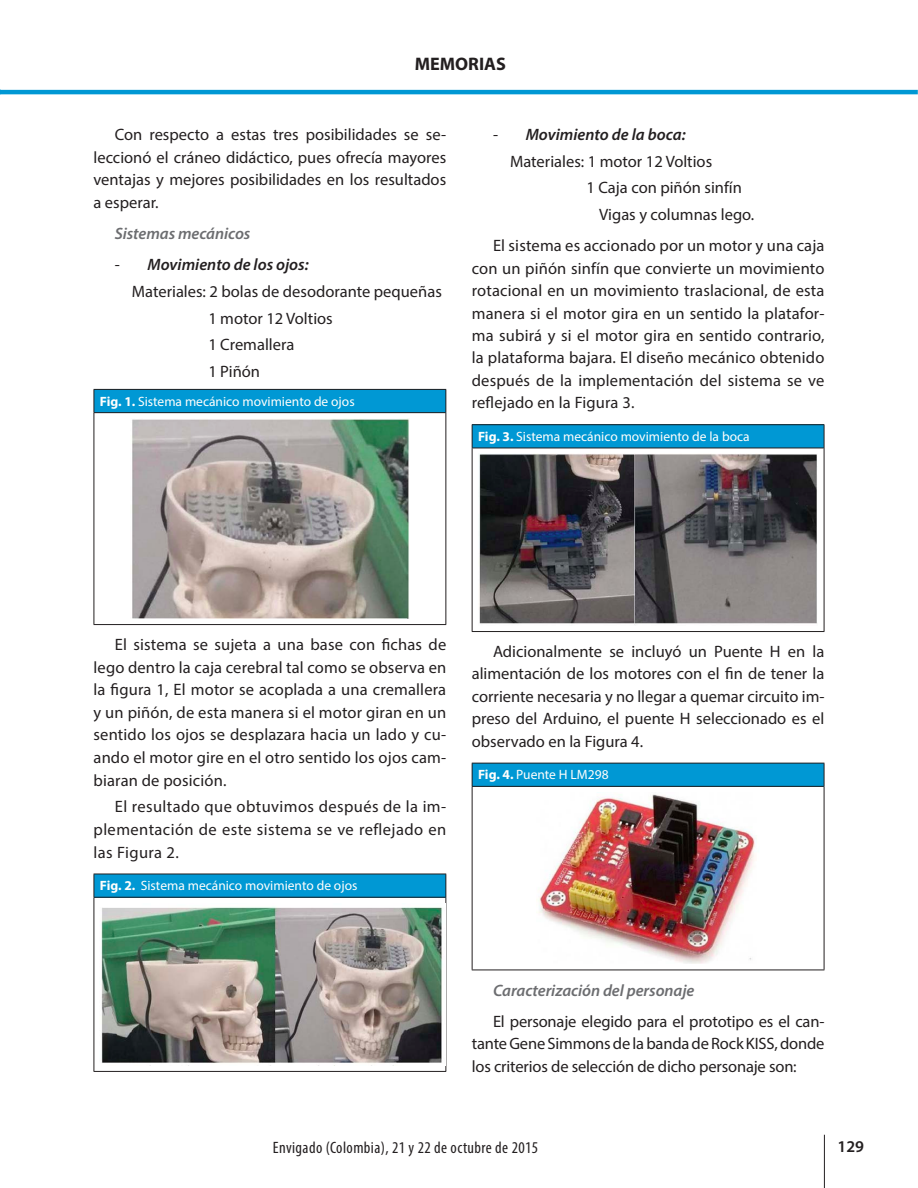
<style>
.page{position:relative;width:918px;height:1188px;background:#fff}
.page>*{position:absolute;margin:0;border:0;box-sizing:border-box;transform-origin:0 0}
.t1{font:700 18.15px "Myriad Pro";color:#231f20}
.t2{font:16.5px/22.5px "Myriad Pro";color:#231f20;text-align:justify}
.t3{font:italic 600 16.5px "Myriad Pro";letter-spacing:-.005em;color:#6c6d70}
.t4{font:italic 600 16.5px "Myriad Pro";color:#231f20}
.t5{font:condensed 16.5px "Myriad Pro";letter-spacing:.025em;color:#231f20}
.t6{font:600 16.5px "Myriad Pro";color:#231f20}
.t7{font:13.5px "Myriad Pro";color:#fffefc}
.s1{font-weight:400;font-style:normal}
.s2{font-weight:700}
</style>
<div class="page">
<hr style="left:0;top:90px;width:918px;height:4px;background:#0098d4">
<hr style="left:824px;top:1135px;width:1px;height:53px;background:#231f20">
<div style="left:94px;top:389px;width:352px;height:24px;background:#0098d4"></div>
<hr style="left:94px;top:389px;width:352px;height:1px;background:#231f20">
<svg style="left:94px;top:390px;width:1px;height:22px"></svg>
<hr style="left:94px;top:412px;width:351px;height:1px;background:#231f20">
<svg style="left:445px;top:390px;width:1px;height:23px"></svg>
<hr style="left:94px;top:413px;width:1px;height:211px;background:#231f20">
<hr style="left:445px;top:413px;width:1px;height:211px;background:#231f20">
<hr style="left:94px;top:624px;width:352px;height:1px;background:#231f20">
<img style="left:132px;top:419px;width:277px;height:200px">
<div style="left:94px;top:874px;width:352px;height:23px;background:#0098d4"></div>
<hr style="left:94px;top:874px;width:352px;height:1px;background:#231f20">
<svg style="left:94px;top:874px;width:1px;height:23px"></svg>
<hr style="left:94px;top:897px;width:351px;height:1px;background:#231f20">
<svg style="left:445px;top:874px;width:1px;height:23px"></svg>
<hr style="left:94px;top:898px;width:1px;height:173px;background:#231f20">
<hr style="left:445px;top:897px;width:1px;height:174px;background:#231f20">
<hr style="left:94px;top:1071px;width:352px;height:1px;background:#231f20">
<img style="left:101px;top:903px;width:345px;height:162px">
<div style="left:472px;top:425px;width:352px;height:23px;background:#0098d4"></div>
<hr style="left:472px;top:424px;width:352px;height:1px;background:#231f20">
<svg style="left:472px;top:425px;width:1px;height:23px"></svg>
<hr style="left:472px;top:448px;width:352px;height:1px;background:#231f20">
<svg style="left:824px;top:425px;width:1px;height:23px"></svg>
<hr style="left:472px;top:448px;width:1px;height:183px;background:#231f20">
<hr style="left:824px;top:448px;width:1px;height:183px;background:#231f20">
<hr style="left:472px;top:631px;width:352px;height:1px;background:#231f20">
<img style="left:479px;top:454px;width:338px;height:171px">
<div style="left:472px;top:763px;width:352px;height:23px;background:#0098d4"></div>
<hr style="left:472px;top:763px;width:352px;height:1px;background:#231f20">
<svg style="left:472px;top:763px;width:1px;height:23px"></svg>
<hr style="left:472px;top:786px;width:352px;height:1px;background:#231f20">
<svg style="left:824px;top:763px;width:1px;height:23px"></svg>
<hr style="left:472px;top:787px;width:1px;height:183px;background:#231f20">
<hr style="left:824px;top:786px;width:1px;height:184px;background:#231f20">
<hr style="left:472px;top:970px;width:352px;height:1px;background:#231f20">
<img style="left:538px;top:794px;width:217px;height:170px">
<p class="t1" style="left:415px;top:52px;width:93px">MEMORIAS</p>
<p class="t2" style="left:94px;top:123px;width:354px;text-indent:21px">Con respecto a estas tres posibilidades se se&shy;leccionó el cráneo didáctico, pues ofrecía mayores ventajas y mejores posibilidades en los resultados a esperar.</p>
<p class="t3" style="left:115px;top:223px;width:137px">Sistemas mecánicos</p>
<p class="t4" style="left:115px;top:254px;width:195px"><span class="s1">-</span> Movimiento de los ojos:</p>
<p class="t2" style="left:132px;top:280px;width:312px">Materiales: 2 bolas de desodorante pequeñas</p>
<p class="t2" style="left:208px;top:306px;width:126px">1 motor 12 Voltios</p>
<p class="t2" style="left:208px;top:333px;width:88px">1 Cremallera</p>
<p class="t2" style="left:208px;top:360px;width:53px">1 Piñón</p>
<p class="t7" style="left:100px;top:393px;width:256px"><span class="s2">Fig. 1.</span> Sistema mecánico movimiento de ojos</p>
<p class="t4" style="left:493px;top:124px;width:194px"><span class="s1">-</span> Movimiento de la boca:</p>
<p class="t2" style="left:510px;top:150px;width:204px">Materiales: 1 motor 12 Voltios</p>
<p class="t2" style="left:587px;top:176px;width:157px">1 Caja con piñón sinfín</p>
<p class="t2" style="left:599px;top:203px;width:156px">Vigas y columnas lego.</p>
<p class="t2" style="left:472px;top:234px;width:354px;text-indent:21px">El sistema es accionado por un motor y una caja con un piñón sinfín que convierte un movimiento rotacional en un movimiento traslacional, de esta manera si el motor gira en un sentido la platafor&shy;ma subirá y si el motor gira en sentido contrario, la plataforma bajara. El diseño mecánico obtenido después de la implementación del sistema se ve reflejado en la Figura 3.</p>
<p class="t7" style="left:478px;top:428px;width:273px"><span class="s2">Fig. 3.</span> Sistema mecánico movimiento de la boca</p>
<p class="t2" style="left:94px;top:633px;width:354px;text-indent:21px">El sistema se sujeta a una base con fichas de lego dentro la caja cerebral tal como se observa en la figura 1, El motor se acoplada a una cremallera y un piñón, de esta manera si el motor giran en un sentido los ojos se desplazara hacia un lado y cu&shy;ando el motor gire en el otro sentido los ojos cam&shy;biaran de posición.</p>
<p class="t2" style="left:94px;top:795px;width:354px;text-indent:21px">El resultado que obtuvimos después de la im&shy;plementación de este sistema se ve reflejado en las Figura 2.</p>
<p class="t7" style="left:100px;top:877px;width:259px"><span class="s2">Fig. 2.</span> Sistema mecánico movimiento de ojos</p>
<p class="t2" style="left:472px;top:640px;width:354px;text-indent:21px">Adicionalmente se incluyó un Puente H en la alimentación de los motores con el fin de tener la corriente necesaria y no llegar a quemar circuito im&shy;preso del Arduino, el puente H seleccionado es el observado en la Figura 4.</p>
<p class="t7" style="left:478px;top:766px;width:132px"><span class="s2">Fig. 4.</span> Puente H LM298</p>
<p class="t3" style="left:493px;top:980px;width:203px">Caracterización del personaje</p>
<p class="t2" style="left:472px;top:1010px;width:354px;text-indent:21px">El personaje elegido para el prototipo es el can&shy;tante Gene Simmons de la banda de Rock KISS, donde los criterios de selección de dicho personaje son:</p>
<p class="t5" style="left:273px;top:1138px;width:267px">Envigado (Colombia), 21 y 22 de octubre de 2015</p>
<p class="t6" style="left:838px;top:1136px;width:28px">129</p>
</div>
